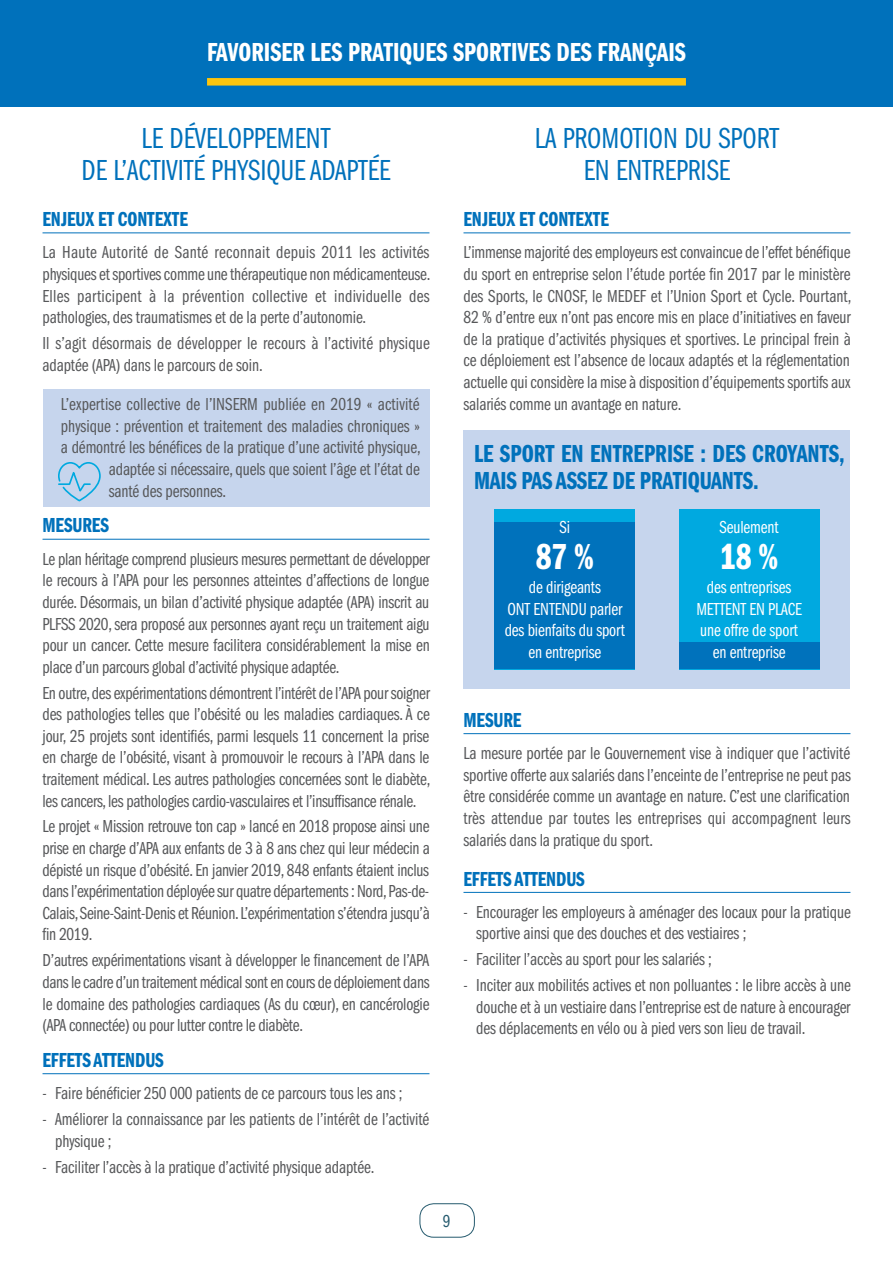
<style>
.page{position:relative;width:893px;height:1263px;background:#fff}
.page>*{position:absolute;margin:0;border:0;box-sizing:border-box;transform-origin:0 0}
.t1{font:37.5px "ITC Franklin Gothic Std Dm Cp";color:#fff}
.t2{font:30px/31.5px "ITC Franklin Gothic Std Bk Cp";color:#0071bb;text-align:center}
.t3{font:27px "ITC Franklin Gothic Std Dm Cp";color:#fff}
.t4{font:25.5px/27px "ITC Franklin Gothic Std Dm Cp";letter-spacing:-.005em;color:#0071bb}
.t5{font:21px "ITC Franklin Gothic Std Dm Cp";letter-spacing:-.005em;color:#0071bb}
.t6{font:18px/21.6px "ITC Franklin Gothic Std Bk Cp";letter-spacing:-.005em;color:#57585a;text-align:justify}
.t7{font:18px/21.6px "ITC Franklin Gothic Std Bk Cp";letter-spacing:-.005em;color:#fff;text-align:center}
.t8{font:18px "ITC Franklin Gothic Std Bk Cp";color:#255a6e}
</style>
<div class="page">
<div style="left:0;top:0;width:893px;height:106px;background:#0071bb"></div>
<div style="left:207px;top:78px;width:479px;height:8px;background:#fec50d"></div>
<div style="left:43px;top:389px;width:386px;height:117px;background:#c6d5ed"></div>
<svg style="left:58px;top:462px;width:43px;height:40px"></svg>
<hr style="left:43px;top:232px;width:386px;height:1px;background:#0071bb">
<hr style="left:43px;top:539px;width:386px;height:1px;background:#0071bb">
<hr style="left:43px;top:1073px;width:386px;height:1px;background:#0071bb">
<hr style="left:463px;top:232px;width:387px;height:1px;background:#0071bb">
<hr style="left:463px;top:733px;width:387px;height:1px;background:#0071bb">
<hr style="left:463px;top:892px;width:387px;height:1px;background:#0071bb">
<div style="left:463px;top:431px;width:387px;height:258px;background:#c6d5ed"></div>
<div style="left:495px;top:509px;width:140px;height:160px;background:#00a9e0"></div>
<div style="left:679px;top:509px;width:140px;height:160px;background:#00a9e0"></div>
<div style="left:495px;top:522px;width:140px;height:147px;background:#0072bc"></div>
<div style="left:679px;top:642px;width:140px;height:27px;background:#0072bc"></div>
<div style="left:420px;top:1203px;width:55px;height:34px;border:1px solid #255a6e;border-radius:14px"></div>
<h3 class="t3" style="left:207px;top:37px;width:480px">FAVORISER LES PRATIQUES SPORTIVES DES FRANÇAIS</h3>
<h2 class="t2" style="left:82px;top:123px;width:310px">LE DÉVELOPPEMENT<br>DE L’ACTIVITÉ PHYSIQUE ADAPTÉE</h2>
<p class="t5" style="left:43px;top:208px;width:147px">ENJEUX ET CONTEXTE</p>
<p class="t6" style="left:43px;top:242px;width:389px">La Haute Autorité de Santé reconnait depuis 2011 les activités physiques et sportives comme une thérapeutique non médicamenteuse.<br>Elles participent à la prévention collective et individuelle des pathologies, des traumatismes et de la perte d’autonomie.</p>
<p class="t6" style="left:43px;top:333px;width:389px">Il s’agit désormais de développer le recours à l’activité physique adaptée (APA) dans le parcours de soin.</p>
<p class="t6" style="left:61px;top:394px;width:360px">L’expertise collective de l’INSERM publiée en 2019 « activité</p>
<p class="t6" style="left:61px;top:415px;width:360px">physique : prévention et traitement des maladies chroniques »</p>
<p class="t6" style="left:61px;top:437px;width:361px">a démontré les bénéfices de la pratique d’une activité physique,</p>
<p class="t6" style="left:109px;top:459px;width:313px">adaptée si nécessaire, quels que soient l’âge et l’état de</p>
<p class="t6" style="left:109px;top:480px;width:119px">santé des personnes.</p>
<p class="t5" style="left:43px;top:514px;width:68px">MESURES</p>
<p class="t6" style="left:43px;top:548px;width:389px">Le plan héritage comprend plusieurs mesures permettant de développer le recours à l’APA pour les personnes atteintes d’affections de longue durée. Désormais, un bilan d’activité physique adaptée (APA) inscrit au PLFSS 2020, sera proposé aux personnes ayant reçu un traitement aigu pour un cancer. Cette mesure facilitera considérablement la mise en place d’un parcours global d’activité physique adaptée.</p>
<p class="t6" style="left:43px;top:682px;width:389px">En outre, des expérimentations démontrent l’intérêt de l’APA pour soigner des pathologies telles que l’obésité ou les maladies cardiaques. À ce jour, 25 projets sont identifiés, parmi lesquels 11 concernent la prise en charge de l’obésité, visant à promouvoir le recours à l’APA dans le traitement médical. Les autres pathologies concernées sont le diabète, les cancers, les pathologies cardio-vasculaires et l’insuffisance rénale.</p>
<p class="t6" style="left:43px;top:816px;width:389px">Le projet « Mission retrouve ton cap » lancé en 2018 propose ainsi une prise en charge d’APA aux enfants de 3 à 8 ans chez qui leur médecin a dépisté un risque d’obésité. En janvier 2019, 848 enfants étaient inclus dans l’expérimentation déployée sur quatre départements : Nord, Pas-de-Calais, Seine-Saint-Denis et Réunion. L’expérimentation s’étendra jusqu’à fin 2019.</p>
<p class="t6" style="left:43px;top:950px;width:388px">D’autres expérimentations visant à développer le financement de l’APA dans le cadre d’un traitement médical sont en cours de déploiement dans le domaine des pathologies cardiaques (As du cœur), en cancérologie (APA connectée) ou pour lutter contre le diabète.</p>
<p class="t5" style="left:43px;top:1048px;width:123px">EFFETS ATTENDUS</p>
<p class="t6" style="left:43px;top:1083px;width:361px">- Faire bénéficier 250 000 patients de ce parcours tous les ans ;</p>
<p class="t6" style="left:55px;top:1108px;width:376px;text-indent:-13px">- Améliorer la connaissance par les patients de l’intérêt de l’activité physique ;</p>
<p class="t6" style="left:43px;top:1156px;width:333px">- Faciliter l’accès à la pratique d’activité physique adaptée.</p>
<h2 class="t2" style="left:535px;top:123px;width:246px">LA PROMOTION DU SPORT<br>EN ENTREPRISE</h2>
<p class="t5" style="left:463px;top:208px;width:147px">ENJEUX ET CONTEXTE</p>
<p class="t6" style="left:463px;top:242px;width:389px">L’immense majorité des employeurs est convaincue de l’effet bénéfique du sport en entreprise selon l’étude portée fin 2017 par le ministère des Sports, le CNOSF, le MEDEF et l’Union Sport et Cycle. Pourtant, 82 % d’entre eux n’ont pas encore mis en place d’initiatives en faveur de la pratique d’activités physiques et sportives. Le principal frein à ce déploiement est l’absence de locaux adaptés et la réglementation actuelle qui considère la mise à disposition d’équipements sportifs aux salariés comme un avantage en nature.</p>
<h3 class="t4" style="left:474px;top:440px;width:372px">LE SPORT EN ENTREPRISE : DES CROYANTS,<br>MAIS PAS ASSEZ DE PRATIQUANTS.</h3>
<p class="t7" style="left:559px;top:516px;width:12px">Si</p>
<h1 class="t1" style="left:536px;top:536px;width:60px">87 %</h1>
<p class="t7" style="left:505px;top:576px;width:122px">de dirigeants<br>ONT ENTENDU parler des bienfaits du sport en entreprise</p>
<p class="t7" style="left:719px;top:516px;width:61px">Seulement</p>
<h1 class="t1" style="left:720px;top:536px;width:60px">18 %</h1>
<p class="t7" style="left:696px;top:576px;width:107px">des entreprises<br>METTENT EN PLACE une offre de sport en entreprise</p>
<p class="t5" style="left:463px;top:708px;width:60px">MESURE</p>
<p class="t6" style="left:463px;top:743px;width:389px">La mesure portée par le Gouvernement vise à indiquer que l’activité sportive offerte aux salariés dans l’enceinte de l’entreprise ne peut pas être considérée comme un avantage en nature. C’est une clarification très attendue par toutes les entreprises qui accompagnent leurs salariés dans la pratique du sport.</p>
<p class="t5" style="left:463px;top:867px;width:123px">EFFETS ATTENDUS</p>
<p class="t6" style="left:476px;top:901px;width:376px;text-indent:-13px">- Encourager les employeurs à aménager des locaux pour la pratique sportive ainsi que des douches et des vestiaires ;</p>
<p class="t6" style="left:463px;top:949px;width:250px">- Faciliter l’accès au sport pour les salariés ;</p>
<p class="t6" style="left:476px;top:975px;width:376px;text-indent:-13px">- Inciter aux mobilités actives et non polluantes : le libre accès à une douche et à un vestiaire dans l’entreprise est de nature à encourager des déplacements en vélo ou à pied vers son lieu de travail.</p>
<p class="t8" style="left:443px;top:1211px;width:9px">9</p>
</div>
